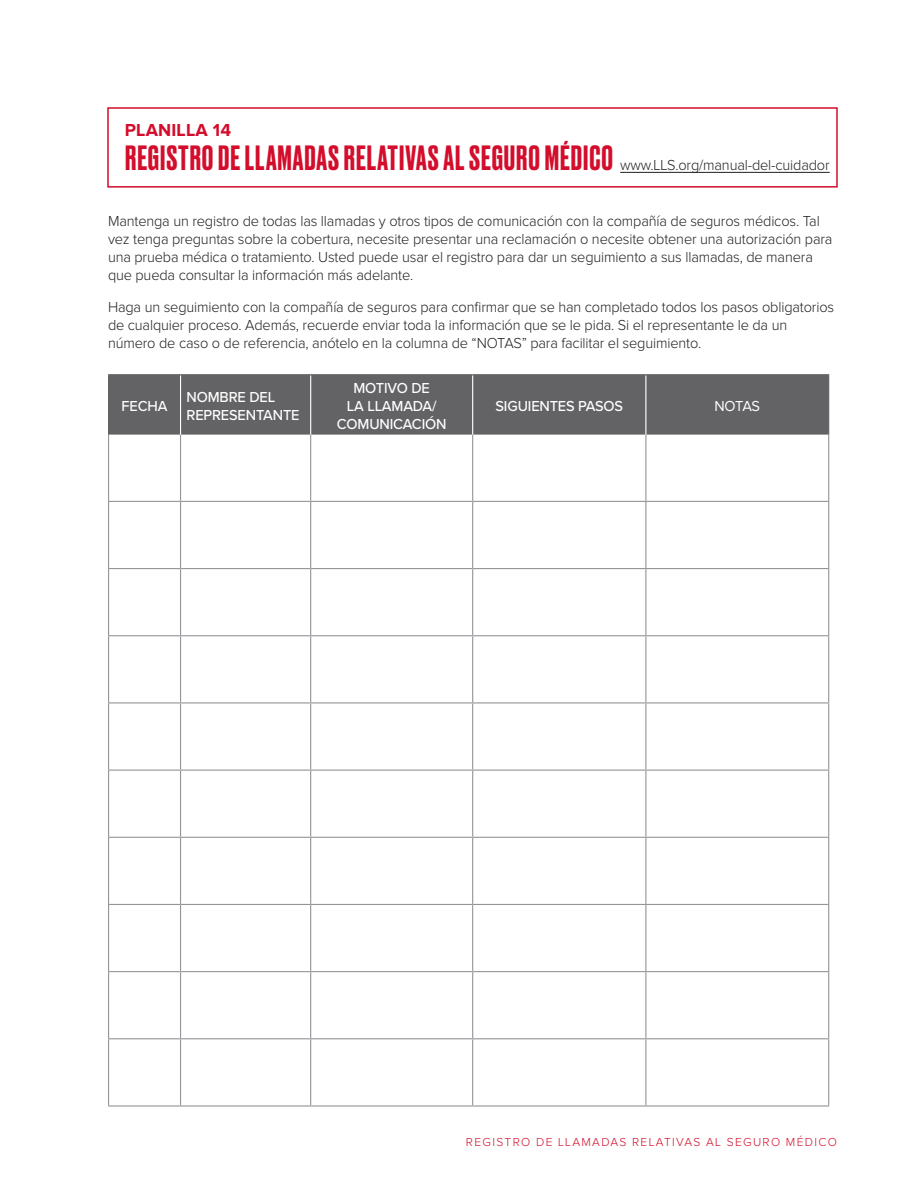
<style>
.page{position:relative;width:918px;height:1188px;background:#fff}
.page>*{position:absolute;margin:0;border:0;box-sizing:border-box;transform-origin:0 0}
.H1_headline{font:500 33px "Druk";letter-spacing:.03em;color:#d30d2b}
.t1{font:700 18px "Proxima Nova";letter-spacing:.01em;color:#d30d2b}
.Body_text{font:300 15px/18px "Proxima Nova";letter-spacing:-.01em;color:#231f20}
.Table_1_text{font:500 15px/18px "Proxima Nova";letter-spacing:-.01em;color:#fff}
.Table_1_text-2{font:15px "Proxima Nova";letter-spacing:-.03em;color:#fff}
.t2{font:300 12px "Proxima Nova";letter-spacing:.11em;color:#d30d2b}
</style>
<div class="page">
<div style="left:109px;top:375px;width:719px;height:60px;background:#636366"></div>
<hr style="left:108px;top:435px;width:1px;height:66px;background:#939598">
<hr style="left:180px;top:435px;width:1px;height:66px;background:#939598">
<hr style="left:310px;top:435px;width:1px;height:66px;background:#939598">
<hr style="left:472px;top:435px;width:1px;height:66px;background:#939598">
<hr style="left:645px;top:435px;width:1px;height:66px;background:#939598">
<hr style="left:828px;top:435px;width:1px;height:66px;background:#939598">
<hr style="left:108px;top:501px;width:73px;height:1px;background:#939598">
<hr style="left:108px;top:502px;width:1px;height:66px;background:#939598">
<hr style="left:181px;top:501px;width:130px;height:1px;background:#939598">
<hr style="left:180px;top:502px;width:1px;height:66px;background:#939598">
<hr style="left:311px;top:501px;width:162px;height:1px;background:#939598">
<hr style="left:310px;top:502px;width:1px;height:66px;background:#939598">
<hr style="left:473px;top:501px;width:173px;height:1px;background:#939598">
<hr style="left:472px;top:502px;width:1px;height:66px;background:#939598">
<hr style="left:646px;top:501px;width:183px;height:1px;background:#939598">
<hr style="left:645px;top:502px;width:1px;height:66px;background:#939598">
<hr style="left:828px;top:502px;width:1px;height:66px;background:#939598">
<hr style="left:108px;top:568px;width:73px;height:1px;background:#939598">
<hr style="left:108px;top:569px;width:1px;height:66px;background:#939598">
<hr style="left:181px;top:568px;width:130px;height:1px;background:#939598">
<hr style="left:180px;top:569px;width:1px;height:66px;background:#939598">
<hr style="left:311px;top:568px;width:162px;height:1px;background:#939598">
<hr style="left:310px;top:569px;width:1px;height:66px;background:#939598">
<hr style="left:473px;top:568px;width:173px;height:1px;background:#939598">
<hr style="left:472px;top:569px;width:1px;height:66px;background:#939598">
<hr style="left:646px;top:568px;width:183px;height:1px;background:#939598">
<hr style="left:645px;top:569px;width:1px;height:66px;background:#939598">
<hr style="left:828px;top:569px;width:1px;height:66px;background:#939598">
<hr style="left:108px;top:635px;width:73px;height:1px;background:#939598">
<hr style="left:108px;top:636px;width:1px;height:66px;background:#939598">
<hr style="left:181px;top:635px;width:130px;height:1px;background:#939598">
<hr style="left:180px;top:636px;width:1px;height:66px;background:#939598">
<hr style="left:311px;top:635px;width:162px;height:1px;background:#939598">
<hr style="left:310px;top:636px;width:1px;height:66px;background:#939598">
<hr style="left:473px;top:635px;width:173px;height:1px;background:#939598">
<hr style="left:472px;top:636px;width:1px;height:66px;background:#939598">
<hr style="left:646px;top:635px;width:183px;height:1px;background:#939598">
<hr style="left:645px;top:636px;width:1px;height:66px;background:#939598">
<hr style="left:828px;top:636px;width:1px;height:66px;background:#939598">
<hr style="left:108px;top:702px;width:73px;height:1px;background:#939598">
<hr style="left:108px;top:703px;width:1px;height:67px;background:#939598">
<hr style="left:181px;top:702px;width:130px;height:1px;background:#939598">
<hr style="left:180px;top:703px;width:1px;height:67px;background:#939598">
<hr style="left:311px;top:702px;width:162px;height:1px;background:#939598">
<hr style="left:310px;top:703px;width:1px;height:67px;background:#939598">
<hr style="left:473px;top:702px;width:173px;height:1px;background:#939598">
<hr style="left:472px;top:703px;width:1px;height:67px;background:#939598">
<hr style="left:646px;top:702px;width:183px;height:1px;background:#939598">
<hr style="left:645px;top:703px;width:1px;height:67px;background:#939598">
<hr style="left:828px;top:703px;width:1px;height:67px;background:#939598">
<hr style="left:108px;top:770px;width:73px;height:1px;background:#939598">
<hr style="left:108px;top:771px;width:1px;height:66px;background:#939598">
<hr style="left:181px;top:770px;width:130px;height:1px;background:#939598">
<hr style="left:180px;top:771px;width:1px;height:66px;background:#939598">
<hr style="left:311px;top:770px;width:162px;height:1px;background:#939598">
<hr style="left:310px;top:771px;width:1px;height:66px;background:#939598">
<hr style="left:473px;top:770px;width:173px;height:1px;background:#939598">
<hr style="left:472px;top:771px;width:1px;height:66px;background:#939598">
<hr style="left:646px;top:770px;width:183px;height:1px;background:#939598">
<hr style="left:645px;top:771px;width:1px;height:66px;background:#939598">
<hr style="left:828px;top:771px;width:1px;height:66px;background:#939598">
<hr style="left:108px;top:837px;width:73px;height:1px;background:#939598">
<hr style="left:108px;top:838px;width:1px;height:66px;background:#939598">
<hr style="left:181px;top:837px;width:130px;height:1px;background:#939598">
<hr style="left:180px;top:838px;width:1px;height:66px;background:#939598">
<hr style="left:311px;top:837px;width:162px;height:1px;background:#939598">
<hr style="left:310px;top:838px;width:1px;height:66px;background:#939598">
<hr style="left:473px;top:837px;width:173px;height:1px;background:#939598">
<hr style="left:472px;top:838px;width:1px;height:66px;background:#939598">
<hr style="left:646px;top:837px;width:183px;height:1px;background:#939598">
<hr style="left:645px;top:838px;width:1px;height:66px;background:#939598">
<hr style="left:828px;top:838px;width:1px;height:66px;background:#939598">
<hr style="left:108px;top:904px;width:73px;height:1px;background:#939598">
<hr style="left:108px;top:905px;width:1px;height:66px;background:#939598">
<hr style="left:181px;top:904px;width:130px;height:1px;background:#939598">
<hr style="left:180px;top:905px;width:1px;height:66px;background:#939598">
<hr style="left:311px;top:904px;width:162px;height:1px;background:#939598">
<hr style="left:310px;top:905px;width:1px;height:66px;background:#939598">
<hr style="left:473px;top:904px;width:173px;height:1px;background:#939598">
<hr style="left:472px;top:905px;width:1px;height:66px;background:#939598">
<hr style="left:646px;top:904px;width:183px;height:1px;background:#939598">
<hr style="left:645px;top:905px;width:1px;height:66px;background:#939598">
<hr style="left:828px;top:905px;width:1px;height:66px;background:#939598">
<hr style="left:108px;top:971px;width:73px;height:1px;background:#939598">
<hr style="left:108px;top:972px;width:1px;height:66px;background:#939598">
<hr style="left:181px;top:971px;width:130px;height:1px;background:#939598">
<hr style="left:180px;top:972px;width:1px;height:66px;background:#939598">
<hr style="left:311px;top:971px;width:162px;height:1px;background:#939598">
<hr style="left:310px;top:972px;width:1px;height:66px;background:#939598">
<hr style="left:473px;top:971px;width:173px;height:1px;background:#939598">
<hr style="left:472px;top:972px;width:1px;height:66px;background:#939598">
<hr style="left:646px;top:971px;width:183px;height:1px;background:#939598">
<hr style="left:645px;top:972px;width:1px;height:66px;background:#939598">
<hr style="left:828px;top:972px;width:1px;height:66px;background:#939598">
<hr style="left:108px;top:1038px;width:73px;height:1px;background:#939598">
<hr style="left:108px;top:1039px;width:1px;height:66px;background:#939598">
<hr style="left:181px;top:1038px;width:130px;height:1px;background:#939598">
<hr style="left:180px;top:1039px;width:1px;height:66px;background:#939598">
<hr style="left:311px;top:1038px;width:162px;height:1px;background:#939598">
<hr style="left:310px;top:1039px;width:1px;height:66px;background:#939598">
<hr style="left:473px;top:1038px;width:173px;height:1px;background:#939598">
<hr style="left:472px;top:1039px;width:1px;height:66px;background:#939598">
<hr style="left:646px;top:1038px;width:183px;height:1px;background:#939598">
<hr style="left:645px;top:1039px;width:1px;height:66px;background:#939598">
<hr style="left:828px;top:1039px;width:1px;height:66px;background:#939598">
<hr style="left:108px;top:1105px;width:73px;height:2px;background:#939598">
<hr style="left:181px;top:1105px;width:130px;height:2px;background:#939598">
<hr style="left:311px;top:1105px;width:162px;height:2px;background:#939598">
<hr style="left:473px;top:1105px;width:173px;height:2px;background:#939598">
<hr style="left:646px;top:1105px;width:183px;height:2px;background:#939598">
<hr style="left:180px;top:375px;width:1px;height:60px;background:#fff">
<hr style="left:310px;top:375px;width:1px;height:60px;background:#fff">
<hr style="left:472px;top:375px;width:1px;height:60px;background:#fff">
<hr style="left:645px;top:375px;width:1px;height:60px;background:#fff">
<hr style="left:108px;top:374px;width:73px;height:1px;background:#636366">
<hr style="left:108px;top:375px;width:1px;height:60px;background:#636366">
<hr style="left:181px;top:374px;width:130px;height:1px;background:#636366">
<hr style="left:311px;top:374px;width:162px;height:1px;background:#636366">
<hr style="left:473px;top:374px;width:173px;height:1px;background:#636366">
<hr style="left:646px;top:374px;width:183px;height:1px;background:#636366">
<hr style="left:828px;top:375px;width:1px;height:60px;background:#636366">
<div style="left:107px;top:107px;width:731px;height:81px;border:2px solid #d30d2b"></div>
<hr style="left:620px;top:172px;width:210px;height:1px;background:#231f20">
<p class="t1" style="left:125px;top:122px;width:108px">PLANILLA 14</p>
<p class="H1_headline" style="left:125px;top:135px;width:489px">REGISTRO DE LLAMADAS RELATIVAS AL SEGURO MÉDICO</p>
<p class="Body_text" style="left:620px;top:157px;width:211px">www.LLS.org/manual-del-cuidador</p>
<p class="Body_text" style="left:108px;top:213px;width:726px">Mantenga un registro de todas las llamadas y otros tipos de comunicación con la compañía de seguros médicos. Tal vez tenga preguntas sobre la cobertura, necesite presentar una reclamación o necesite obtener una autorización para una prueba médica o tratamiento. Usted puede usar el registro para dar un seguimiento a sus llamadas, de manera que pueda consultar la información más adelante.</p>
<p class="Body_text" style="left:108px;top:299px;width:728px">Haga un seguimiento con la compañía de seguros para confirmar que se han completado todos los pasos obligatorios de cualquier proceso. Además, recuerde enviar toda la información que se le pida. Si el representante le da un número de caso o de referencia, anótelo en la columna de “NOTAS” para facilitar el seguimiento.</p>
<p class="Table_1_text" style="left:122px;top:396px;width:47px">FECHA</p>
<p class="Table_1_text" style="left:187px;top:387px;width:115px">NOMBRE DEL<br>REPRESENTANTE</p>
<p class="Table_1_text" style="left:337px;top:378px;width:111px;text-align:center">MOTIVO DE<br>LA LLAMADA/<br>COMUNICACIÓN</p>
<p class="Table_1_text" style="left:496px;top:396px;width:129px">SIGUIENTES PASOS</p>
<p class="Table_1_text-2" style="left:714px;top:399px;width:47px">NOTAS</p>
<p class="t2" style="left:466px;top:1137px;width:373px">REGISTRO DE LLAMADAS RELATIVAS AL SEGURO MÉDICO</p>
</div>
